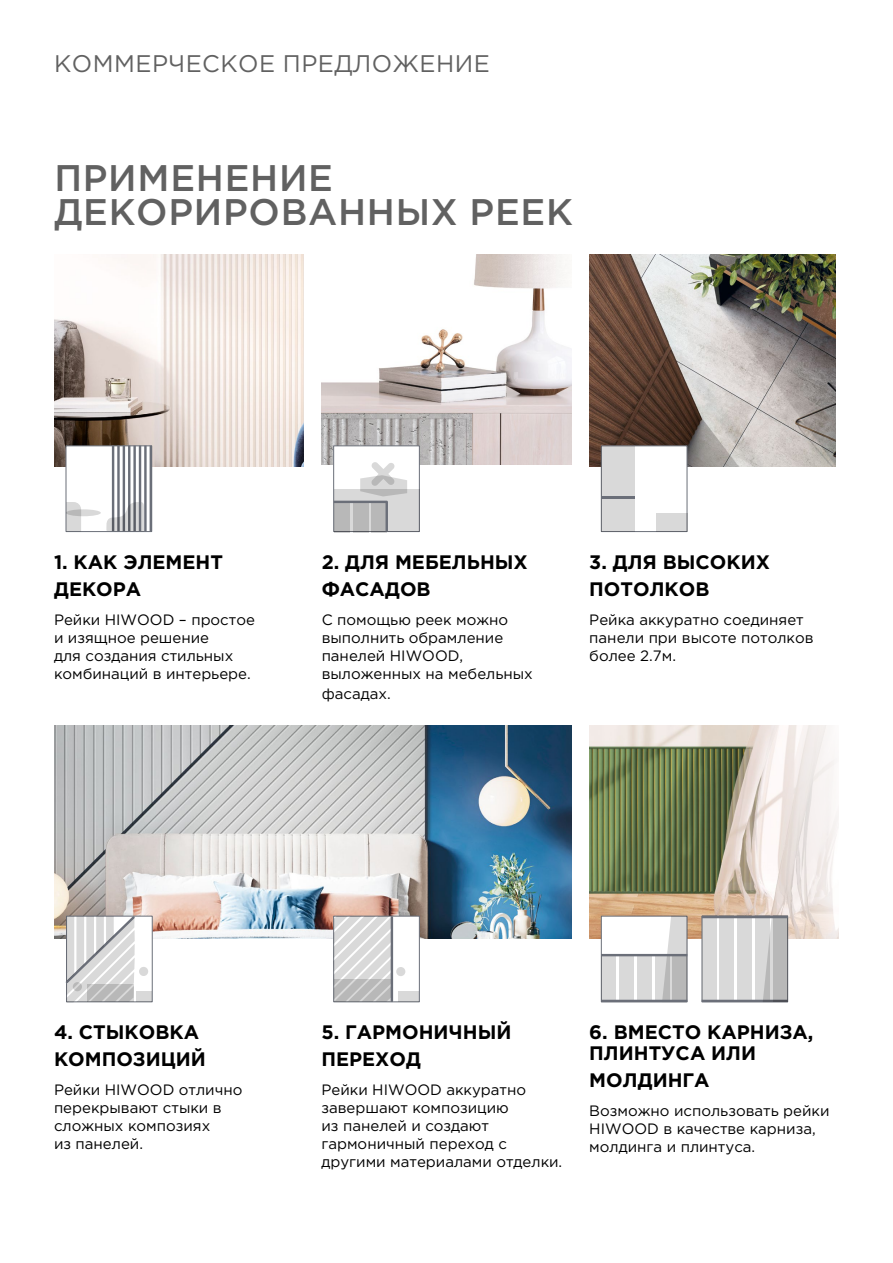
<style>
.page{position:relative;width:893px;height:1263px;background:#fff}
.page>*{position:absolute;margin:0;border:0;box-sizing:border-box;transform-origin:0 0}
.t1{font:500 36.9px/34.7px "Gotham Pro";letter-spacing:.02em;color:#616161}
.t2{font:24px "Gotham Pro";letter-spacing:.02em;color:#616161}
.t3{font:700 19.5px/27px "Gotham Pro";color:#000}
.t4{font:15px/18px "Gotham Pro";color:#000}
</style>
<div class="page">
<img style="left:54px;top:726px;width:517px;height:212px">
<img style="left:589px;top:726px;width:249px;height:212px">
<img style="left:322px;top:254px;width:249px;height:211px">
<img style="left:54px;top:254px;width:250px;height:213px">
<img style="left:589px;top:254px;width:247px;height:213px">
<div style="left:66px;top:916px;width:87px;height:86px;background:#fff;border:1px solid #6b6f79"></div>
<div style="left:137px;top:992px;width:15px;height:10px;background:#d9d9d9"></div>
<div style="left:139px;top:967px;width:9px;height:9px;background:#d9d9d9;border-radius:50%"></div>
<svg style="left:63px;top:914px;width:74px;height:88px"></svg>
<div style="left:333px;top:916px;width:87px;height:86px;background:#fff;border:1px solid #6b6f79"></div>
<svg style="left:333px;top:916px;width:59px;height:86px;background:#d2d3d3"></svg>
<div style="left:398px;top:991px;width:21px;height:11px;background:#d9d9d9"></div>
<hr style="left:391px;top:917px;width:2px;height:84px;background:#6b6f79">
<div style="left:396px;top:967px;width:9px;height:9px;background:#d9d9d9;border-radius:50%"></div>
<div style="left:601px;top:916px;width:86px;height:86px;background:#fff;border:1px solid #6b6f79"></div>
<svg style="left:662px;top:916px;width:25px;height:84px"></svg>
<div style="left:601px;top:955px;width:15px;height:47px;background:#d9d9d9"></div>
<div style="left:619px;top:955px;width:15px;height:47px;background:#d9d9d9"></div>
<div style="left:637px;top:955px;width:15px;height:47px;background:#d9d9d9"></div>
<svg style="left:655px;top:956px;width:14px;height:44px"></svg>
<div style="left:672px;top:955px;width:15px;height:47px;background:#b8b8b8"></div>
<hr style="left:601px;top:1000px;width:86px;height:2px;background:#6b6f79">
<div style="left:702px;top:916px;width:86px;height:86px;background:#fff"></div>
<div style="left:702px;top:916px;width:14px;height:86px;background:#d9d9d9"></div>
<div style="left:719px;top:916px;width:15px;height:86px;background:#d9d9d9"></div>
<div style="left:737px;top:916px;width:15px;height:86px;background:#d9d9d9"></div>
<div style="left:755px;top:916px;width:15px;height:86px;background:#d9d9d9"></div>
<hr style="left:702px;top:1000px;width:86px;height:2px;background:#6b6f79">
<svg style="left:763px;top:918px;width:10px;height:84px"></svg>
<hr style="left:601px;top:954px;width:86px;height:2px;background:#6b6f79">
<div style="left:773px;top:916px;width:15px;height:86px;background:#b8b8b8"></div>
<hr style="left:702px;top:916px;width:86px;height:2px;background:#6b6f79">
<div style="left:66px;top:446px;width:86px;height:86px;background:#fff"></div>
<hr style="left:144px;top:446px;width:3px;height:86px;background:#6b6f79">
<hr style="left:128px;top:446px;width:2px;height:86px;background:#6b6f79">
<hr style="left:112px;top:446px;width:2px;height:86px;background:#6b6f79">
<hr style="left:123px;top:446px;width:2px;height:86px;background:#6b6f79">
<hr style="left:117px;top:446px;width:3px;height:86px;background:#6b6f79">
<hr style="left:133px;top:446px;width:3px;height:86px;background:#6b6f79">
<svg style="left:66px;top:502px;width:15px;height:30px"></svg>
<svg style="left:66px;top:509px;width:35px;height:7px"></svg>
<svg style="left:104px;top:501px;width:40px;height:31px"></svg>
<hr style="left:150px;top:446px;width:2px;height:86px;background:#6b6f79">
<hr style="left:139px;top:446px;width:2px;height:86px;background:#6b6f79">
<div style="left:333px;top:446px;width:87px;height:86px;background:#fff;border:1px solid #6b6f79"></div>
<div style="left:334px;top:489px;width:85px;height:43px;background:#d9d9d9"></div>
<svg style="left:331px;top:462px;width:76px;height:71px"></svg>
<div style="left:601px;top:446px;width:86px;height:86px;background:#fff;border:1px solid #6b6f79"></div>
<div style="left:601px;top:446px;width:34px;height:85px;background:#d9d9d9"></div>
<hr style="left:601px;top:496px;width:34px;height:3px;background:#6b6f79">
<div style="left:656px;top:513px;width:31px;height:19px;background:#d9d9d9"></div>
<h2 class="t2" style="left:54px;top:50px;width:437px">КОММЕРЧЕСКОЕ ПРЕДЛОЖЕНИЕ</h2>
<h1 class="t1" style="left:54px;top:159px;width:520px">ПРИМЕНЕНИЕ<br>ДЕКОРИРОВАННЫХ РЕЕК</h1>
<h3 class="t3" style="left:54px;top:548px;width:171px">1. КАК ЭЛЕМЕНТ<br>ДЕКОРА</h3>
<p class="t4" style="left:54px;top:611px;width:202px">Рейки HIWOOD – простое и изящное решение<br>для создания стильных комбинаций в интерьере.</p>
<h3 class="t3" style="left:322px;top:548px;width:208px">2. ДЛЯ МЕБЕЛЬНЫХ<br>ФАСАДОВ</h3>
<p class="t4" style="left:322px;top:611px;width:213px">С помощью реек можно выполнить обрамление панелей HIWOOD, выложенных на мебельных</p>
<p class="t4" style="left:322px;top:684px;width:71px">фасадах.</p>
<h3 class="t3" style="left:589px;top:548px;width:182px">3. ДЛЯ ВЫСОКИХ<br>ПОТОЛКОВ</h3>
<p class="t4" style="left:589px;top:611px;width:226px">Рейка аккуратно соединяет панели при высоте потолков более 2.7м.</p>
<h3 class="t3" style="left:54px;top:1018px;width:153px">4. СТЫКОВКА<br>КОМПОЗИЦИЙ</h3>
<p class="t4" style="left:54px;top:1080px;width:190px">Рейки HIWOOD отлично перекрывают стыки в сложных композиях<br>из панелей.</p>
<h3 class="t3" style="left:321px;top:1018px;width:191px">5. ГАРМОНИЧНЫЙ<br>ПЕРЕХОД</h3>
<p class="t4" style="left:321px;top:1080px;width:242px">Рейки HIWOOD аккуратно завершают композицию<br>из панелей и создают гармоничный переход с другими материалами отделки.</p>
<h3 class="t3" style="left:589px;top:1021px;width:226px;line-height:21px">6. ВМЕСТО КАРНИЗА,<br>ПЛИНТУСА ИЛИ</h3>
<h3 class="t3" style="left:589px;top:1066px;width:122px">МОЛДИНГА</h3>
<p class="t4" style="left:589px;top:1101px;width:242px">Возможно использовать рейки<br>HIWOOD в качестве карниза, молдинга и плинтуса.</p>
</div>
